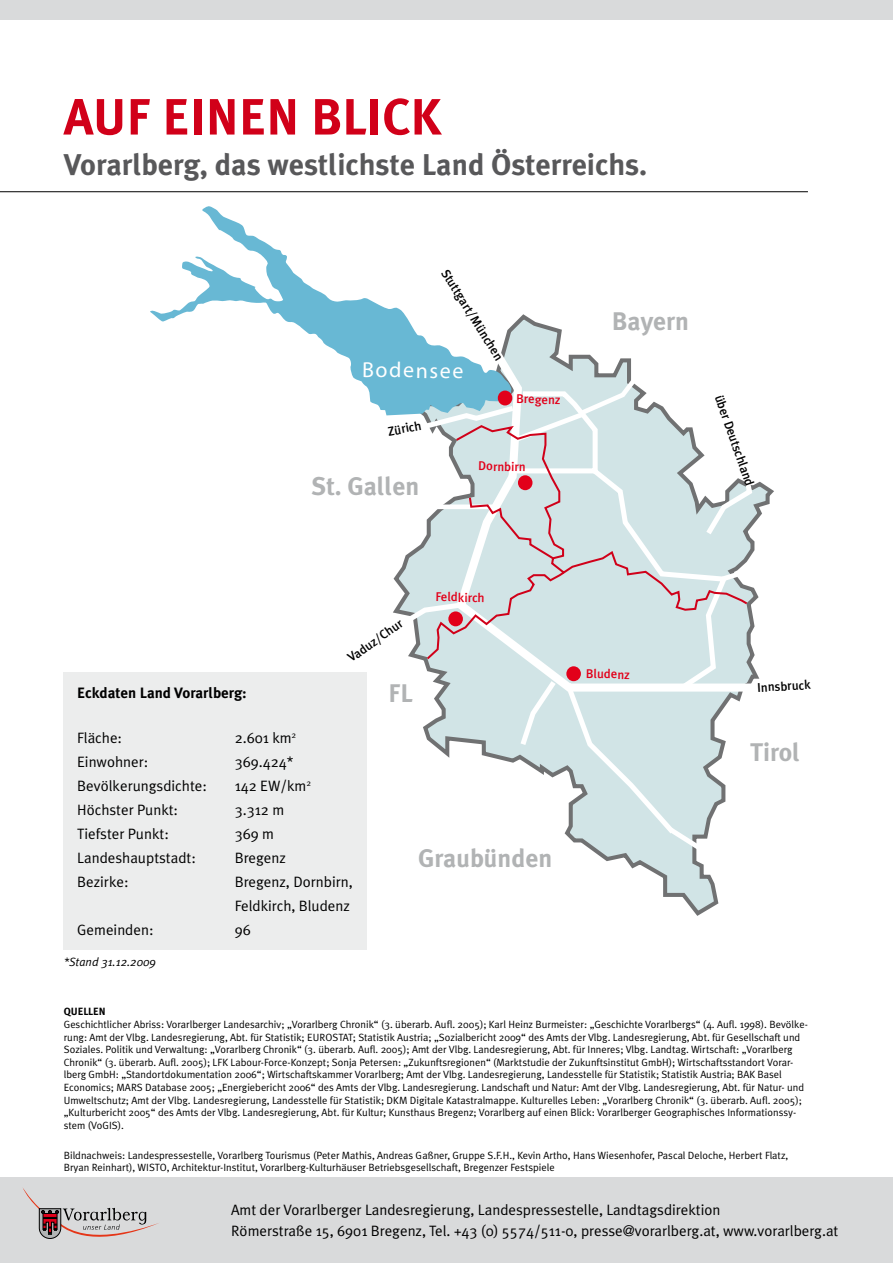
<style>
.page{position:relative;width:893px;height:1263px;background:#fff}
.page>*{position:absolute;margin:0;border:0;box-sizing:border-box;transform-origin:0 0}
.t1{font:700 51px "Meta Plus";color:#d10019}
.t2{font:700 30px "Meta Plus";color:#58585a}
.t3{font:700 25.5px "Meta Plus";color:#b1b3b4}
.t4{font:700 condensed 21.75px "Bodoni";color:#fff}
.t5{font:15px/21px "Meta Plus Normal";color:#000}
.t6{font:700 15px "Meta Plus";color:#000}
.t7{font:500 12.75px "Meta Plus";color:#000}
.t8{font:500 12.75px "Meta Plus";color:#e2001a}
.t9{font:italic 12px "Meta Plus Normal";color:#000}
.t10{font:10.5px/12.6px "Meta Plus Normal";color:#000}
.t11{font:700 10.5px "Meta Plus";color:#000}
</style>
<div class="page">
<svg style="left:389px;top:314px;width:385px;height:602px"></svg>
<svg style="left:511px;top:326px;width:257px;height:370px"></svg>
<svg style="left:412px;top:389px;width:343px;height:450px"></svg>
<svg style="left:392px;top:599px;width:33px;height:33px"></svg>
<div style="left:566px;top:666px;width:15px;height:15px;background:#e2001a;border-radius:50%"></div>
<svg style="left:664px;top:661px;width:83px;height:196px"></svg>
<svg style="left:414px;top:371px;width:228px;height:140px"></svg>
<svg style="left:202px;top:206px;width:309px;height:209px"></svg>
<svg style="left:150px;top:256px;width:121px;height:66px"></svg>
<div style="left:498px;top:391px;width:14px;height:14px;background:#e2001a;border-radius:50%"></div>
<svg style="left:425px;top:424px;width:324px;height:237px;background:#d5dee1"></svg>
<hr style="left:0;top:191px;width:808px;height:1px;background:#000">
<div style="left:0;top:0;width:893px;height:20px;background:#d9dadb"></div>
<div style="left:64px;top:672px;width:303px;height:278px;background:#eceded"></div>
<div style="left:0;top:1178px;width:893px;height:85px;background:#d9dadb"></div>
<svg style="left:23px;top:1188px;width:136px;height:51px"></svg>
<h1 class="t1" style="left:64px;top:87px;width:379px">Auf einen Blick</h1>
<h2 class="t2" style="left:64px;top:147px;width:585px">Vorarlberg, das westlichste Land Österreichs.</h2>
<p class="t7" style="left:451px;top:266px;width:106px;rotate:58deg">Stuttgart/München</p>
<h3 class="t4" style="left:363px;top:356px;width:103px;rotate:1deg">Bodensee</h3>
<p class="t7" style="left:387px;top:424px;width:35px;rotate:-10deg">Zürich</p>
<p class="t8" style="left:516px;top:391px;width:46px;rotate:1deg">Bregenz</p>
<h3 class="t3" style="left:311px;top:471px;width:109px">St. Gallen</h3>
<p class="t8" style="left:478px;top:458px;width:49px;rotate:1deg">Dornbirn</p>
<h3 class="t3" style="left:612px;top:306px;width:79px">Bayern</h3>
<p class="t7" style="left:726px;top:393px;width:97px;rotate:71deg">über Deutschland</p>
<p class="t7" style="left:345px;top:653px;width:65px;rotate:-35deg">Vaduz/Chur</p>
<p class="t8" style="left:436px;top:589px;width:51px;rotate:1deg">Feldkirch</p>
<h3 class="t6" style="left:77px;top:684px;width:171px">Eckdaten Land Vorarlberg:</h3>
<h3 class="t5" style="left:77px;top:727px;width:46px">Fläche:</h3>
<h3 class="t5" style="left:235px;top:727px;width:63px">2.601 km<sup>2</sup></h3>
<h3 class="t5" style="left:77px;top:751px;width:73px">Einwohner:</h3>
<h3 class="t5" style="left:235px;top:751px;width:60px">369.424*</h3>
<h3 class="t5" style="left:77px;top:775px;width:131px">Bevölkerungsdichte:</h3>
<h3 class="t5" style="left:235px;top:775px;width:78px">142 EW/km<sup>2</sup></h3>
<h3 class="t5" style="left:77px;top:799px;width:102px">Höchster Punkt:</h3>
<h3 class="t5" style="left:235px;top:799px;width:51px">3.312 m</h3>
<h3 class="t5" style="left:77px;top:823px;width:93px">Tiefster Punkt:</h3>
<h3 class="t5" style="left:235px;top:823px;width:41px">369 m</h3>
<h3 class="t5" style="left:77px;top:847px;width:120px">Landeshauptstadt:</h3>
<h3 class="t5" style="left:235px;top:847px;width:53px">Bregenz</h3>
<h3 class="t5" style="left:77px;top:871px;width:53px">Bezirke:</h3>
<h3 class="t5" style="left:235px;top:869px;width:119px;line-height:24px">Bregenz, Dornbirn,<br>Feldkirch, Bludenz</h3>
<h3 class="t5" style="left:77px;top:919px;width:78px">Gemeinden:</h3>
<h3 class="t5" style="left:235px;top:919px;width:18px">96</h3>
<p class="t9" style="left:64px;top:955px;width:94px">*Stand 31.12.2009</p>
<h3 class="t3" style="left:388px;top:679px;width:13px">FL</h3>
<h3 class="t3" style="left:418px;top:844px;width:136px">Graubünden</h3>
<p class="t8" style="left:586px;top:666px;width:46px;rotate:1deg">Bludenz</p>
<p class="t7" style="left:757px;top:680px;width:55px;rotate:-3deg">Innsbruck</p>
<h3 class="t3" style="left:750px;top:737px;width:51px">Tirol</h3>
<p class="t11" style="left:64px;top:1006px;width:14px">QUELLEN</p>
<p class="t10" style="left:64px;top:1018px;width:746px">Geschichtlicher Abriss: Vorarlberger Landesarchiv; „Vorarlberg Chronik“ (3. überarb. Aufl. 2005); Karl Heinz Burmeister: „Geschichte Vorarlbergs“ (4. Aufl. 1998). Bevölke&shy;rung: Amt der Vlbg. Landesregierung, Abt. für Statistik; EUROSTAT; Statistik Austria; „Sozialbericht 2009“ des Amts der Vlbg. Landesregierung, Abt. für Gesellschaft und Soziales. Politik und Verwaltung: „Vorarlberg Chronik“ (3. überarb. Aufl. 2005); Amt der Vlbg. Landesregierung, Abt. für Inneres; Vlbg. Landtag. Wirtschaft: „Vorarlberg Chronik“ (3. überarb. Aufl. 2005); LFK Labour-Force-Konzept; Sonja Petersen: „Zukunftsregionen“ (Marktstudie der Zukunftsinstitut GmbH); Wirtschaftsstandort Vorar&shy;lberg GmbH: „Standortdokumentation 2006“; Wirtschaftskammer Vorarlberg; Amt der Vlbg. Landesregierung, Landesstelle für Statistik; Statistik Austria; BAK Basel Economics; MARS Database 2005; „Energiebericht 2006“ des Amts der Vlbg. Landesregierung. Landschaft und Natur: Amt der Vlbg. Landesregierung, Abt. für Natur- und Umweltschutz; Amt der Vlbg. Landesregierung, Landesstelle für Statistik; DKM Digitale Katastralmappe. Kulturelles Leben: „Vorarlberg Chronik“ (3. überarb. Aufl. 2005); „Kulturbericht 2005“ des Amts der Vlbg. Landesregierung, Abt. für Kultur; Kunsthaus Bregenz; Vorarlberg auf einen Blick: Vorarlberger Geographisches Informationssy&shy;stem (VoGIS).</p>
<p class="t10" style="left:64px;top:1149px;width:726px">Bildnachweis: Landespressestelle, Vorarlberg Tourismus (Peter Mathis, Andreas Gaßner, Gruppe S.F.H., Kevin Artho, Hans Wiesenhofer, Pascal Deloche, Herbert Flatz,<br>Bryan Reinhart), WISTO, Architektur-Institut, Vorarlberg-Kulturhäuser Betriebsgesellschaft, Bregenzer Festspiele</p>
<h3 class="t5" style="left:231px;top:1199px;width:609px">Amt der Vorarlberger Landesregierung, Landespressestelle, Landtagsdirektion<br>Römerstraße 15, 6901 Bregenz, Tel. +43 (0) 5574/511-0, presse@vorarlberg.at, www.vorarlberg.at</h3>
</div>
